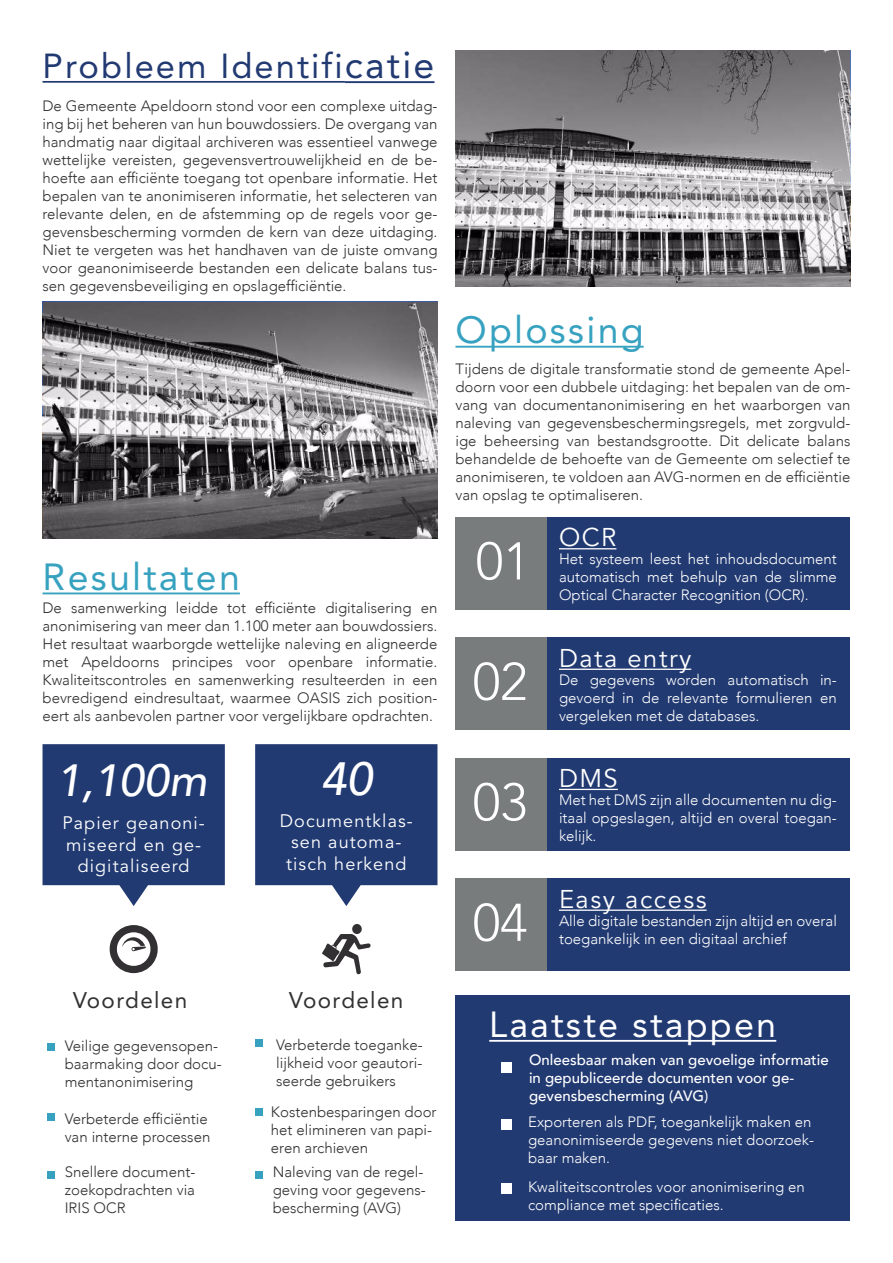
<style>
.page{position:relative;width:893px;height:1263px;background:#fff}
.page>*{position:absolute;margin:0;border:0;box-sizing:border-box;transform-origin:0 0}
.t1{font:300 52.5px "Avenir";color:#fff}
.t2{font:italic 500 46.5px "Avenir";color:#fff}
.t3{font:italic 500 45px "Avenir";color:#fff}
.t4{font:37.5px "Avenir LT Std";letter-spacing:.06em;color:#37a2c0}
.t5{font:36px "Avenir LT Std";letter-spacing:.06em;color:#fff}
.t6{font:34.5px "Avenir LT Std";letter-spacing:.06em;color:#223a72}
.t7{font:25.5px "Avenir LT Std";letter-spacing:.06em;color:#fff}
.t8{font:22.5px "Avenir LT Std";letter-spacing:.06em;color:#323032}
.t9{font:18px/21.6px "Avenir LT Std";letter-spacing:.06em;color:#fff;text-align:center}
.t10{font:300 15px/18px "Avenir";color:#323032;text-align:justify}
.t11{font:300 15px/18px "Avenir";color:#fff;text-align:justify}
.t12{font:500 15px/18px "Avenir";color:#fff}
.s1{font-size:37.5px}
</style>
<div class="page">
<svg style="left:43px;top:302px;width:394px;height:237px;background:#777577"></svg>
<svg style="left:455px;top:50px;width:395px;height:237px;background:#888688"></svg>
<svg style="left:43px;top:744px;width:182px;height:162px;background:#3c5182"></svg>
<svg style="left:110px;top:925px;width:48px;height:48px"></svg>
<div style="left:455px;top:517px;width:395px;height:93px;background:#223a72"></div>
<div style="left:455px;top:637px;width:395px;height:93px;background:#223a72"></div>
<div style="left:455px;top:758px;width:395px;height:93px;background:#223a72"></div>
<div style="left:455px;top:878px;width:395px;height:93px;background:#223a72"></div>
<div style="left:455px;top:517px;width:92px;height:93px;background:#787c7d"></div>
<div style="left:455px;top:637px;width:92px;height:93px;background:#787c7d"></div>
<div style="left:455px;top:758px;width:92px;height:93px;background:#787c7d"></div>
<div style="left:455px;top:878px;width:92px;height:93px;background:#787c7d"></div>
<svg style="left:255px;top:744px;width:182px;height:162px;background:#3d5283"></svg>
<div style="left:455px;top:995px;width:395px;height:225px;background:#223a72"></div>
<div style="left:502px;top:1062px;width:10px;height:11px;background:#fff"></div>
<div style="left:502px;top:1119px;width:10px;height:10px;background:#fff"></div>
<div style="left:352px;top:924px;width:10px;height:10px;background:#323032;border-radius:50%"></div>
<svg style="left:322px;top:934px;width:49px;height:40px"></svg>
<hr style="left:489px;top:1040px;width:287px;height:2px;background:#fff">
<div style="left:47px;top:1113px;width:8px;height:7px;background:#37a2c0"></div>
<div style="left:47px;top:1171px;width:8px;height:8px;background:#37a2c0"></div>
<div style="left:502px;top:1183px;width:10px;height:11px;background:#fff"></div>
<hr style="left:43px;top:81px;width:302px;height:2px;background:#223a72">
<hr style="left:345px;top:81px;width:89px;height:2px;background:#223a72">
<hr style="left:455px;top:346px;width:189px;height:2px;background:#37a2c0">
<hr style="left:43px;top:592px;width:197px;height:2px;background:#37a2c0">
<hr style="left:559px;top:548px;width:57px;height:1px;background:#fff">
<hr style="left:559px;top:669px;width:132px;height:1px;background:#fff">
<hr style="left:559px;top:789px;width:59px;height:1px;background:#fff">
<hr style="left:559px;top:909px;width:148px;height:2px;background:#fff">
<div style="left:47px;top:1043px;width:8px;height:8px;background:#37a2c0"></div>
<div style="left:255px;top:1108px;width:8px;height:8px;background:#37a2c0"></div>
<div style="left:255px;top:1171px;width:8px;height:8px;background:#37a2c0"></div>
<div style="left:255px;top:1039px;width:8px;height:8px;background:#37a2c0"></div>
<h3 class="t6" style="left:43px;top:52px;width:393px">Probleem Identifi<span class="s1">catie</span></h3>
<p class="t10" style="left:43px;top:98px;width:396px">De Gemeente Apeldoorn stond voor een complexe uitdag&shy;ing bij het beheren van hun bouwdossiers. De overgang van handmatig naar digitaal archiveren was essentieel vanwege wettelijke vereisten, gegevensvertrouwelijkheid en de be&shy;hoefte aan ef昀椀ciënte toegang tot openbare informatie. Het bepalen van te anonimiseren informatie, het selecteren van relevante delen, en de afstemming op de regels voor ge&shy;gevensbescherming vormden de kern van deze uitdaging.<br>Niet te vergeten was het handhaven van de juiste omvang voor geanonimiseerde bestanden een delicate balans tus&shy;sen gegevensbeveiliging en opslagef昀椀ciëntie.</p>
<h3 class="t4" style="left:43px;top:561px;width:199px">Resultaten</h3>
<p class="t10" style="left:43px;top:599px;width:396px">De samenwerking leidde tot ef昀椀ciënte digitalisering en anonimisering van meer dan 1.100 meter aan bouwdossiers.<br>Het resultaat waarborgde wettelijke naleving en aligneerde met Apeldoorns principes voor openbare informatie.<br>Kwaliteitscontroles en samenwerking resulteerden in een bevredigend eindresultaat, waarmee OASIS zich position&shy;eert als aanbevolen partner voor vergelijkbare opdrachten.</p>
<h3 class="t3" style="left:56px;top:763px;width:152px">1,100m</h3>
<h2 class="t2" style="left:320px;top:762px;width:53px">40</h2>
<p class="t9" style="left:62px;top:814px;width:144px">Papier geanoni&shy;miseerd en ge&shy;digitaliseerd</p>
<p class="t9" style="left:280px;top:812px;width:134px">Documentklas&shy;sen automa&shy;tisch herkend</p>
<h3 class="t8" style="left:73px;top:990px;width:116px">Voordelen</h3>
<h3 class="t8" style="left:289px;top:990px;width:116px">Voordelen</h3>
<p class="t10" style="left:276px;top:1036px;width:148px">Verbeterde toeganke&shy;lijkheid voor geautori&shy;seerde gebruikers</p>
<p class="t10" style="left:65px;top:1038px;width:159px;text-align:left">Veilige gegevensopen&shy;baarmaking door docu&shy;mentanonimisering</p>
<p class="t10" style="left:65px;top:1109px;width:147px">Verbeterde ef昀椀ciëntie van interne processen</p>
<p class="t10" style="left:65px;top:1164px;width:132px">Snellere document&shy;zoekopdrachten via IRIS OCR</p>
<p class="t10" style="left:273px;top:1164px;width:155px;text-align:left">Naleving van de regel&shy;geving voor gegevens&shy;bescherming (AVG)</p>
<p class="t10" style="left:271px;top:1103px;width:167px;text-align:left">Kostenbesparingen door het elimineren van papi&shy;eren archieven</p>
<h3 class="t4" style="left:455px;top:314px;width:190px">Oplossing</h3>
<p class="t10" style="left:455px;top:361px;width:396px">Tijdens de digitale transformatie stond de gemeente Apel&shy;doorn voor een dubbele uitdaging: het bepalen van de om&shy;vang van documentanonimisering en het waarborgen van naleving van gegevensbeschermingsregels, met zorgvuld&shy;ige beheersing van bestandsgrootte. Dit delicate balans behandelde de behoefte van de Gemeente om selectief te anonimiseren, te voldoen aan AVG-normen en de ef昀椀ciëntie van opslag te optimaliseren.</p>
<h1 class="t1" style="left:476px;top:539px;width:56px">01</h1>
<h1 class="t1" style="left:473px;top:651px;width:56px">02</h1>
<h1 class="t1" style="left:473px;top:780px;width:56px">03</h1>
<h1 class="t1" style="left:473px;top:900px;width:56px">04</h1>
<h3 class="t7" style="left:559px;top:527px;width:59px">OCR</h3>
<p class="t11" style="left:559px;top:551px;width:279px">Het systeem leest het inhoudsdocument automatisch met behulp van de slimme Optical Character Recognition (OCR).</p>
<h3 class="t7" style="left:559px;top:647px;width:134px">Data entry</h3>
<p class="t11" style="left:559px;top:672px;width:279px">De gegevens worden automatisch in&shy;gevoerd in de relevante formulieren en vergeleken met de databases.</p>
<h3 class="t7" style="left:559px;top:767px;width:60px">DMS</h3>
<p class="t11" style="left:559px;top:792px;width:279px">Met het DMS zijn alle documenten nu dig&shy;itaal opgeslagen, altijd en overal toegan&shy;kelijk.</p>
<h3 class="t7" style="left:559px;top:888px;width:149px">Easy access</h3>
<p class="t11" style="left:559px;top:912px;width:279px">Alle digitale bestanden zijn altijd en overal toegankelijk in een digitaal archief</p>
<h3 class="t5" style="left:489px;top:1009px;width:289px">Laatste stappen</h3>
<p class="t12" style="left:529px;top:1052px;width:301px">Onleesbaar maken van gevoelige informatie in gepubliceerde documenten voor ge&shy;gevensbescherming (AVG)</p>
<p class="t11" style="left:528px;top:1113px;width:287px;text-align:left">Exporteren als PDF, toegankelijk maken en geanonimiseerde gegevens niet doorzoek&shy;baar maken.</p>
<p class="t11" style="left:528px;top:1179px;width:278px">Kwaliteitscontroles voor anonimisering en compliance met speci昀椀caties.</p>
</div>
